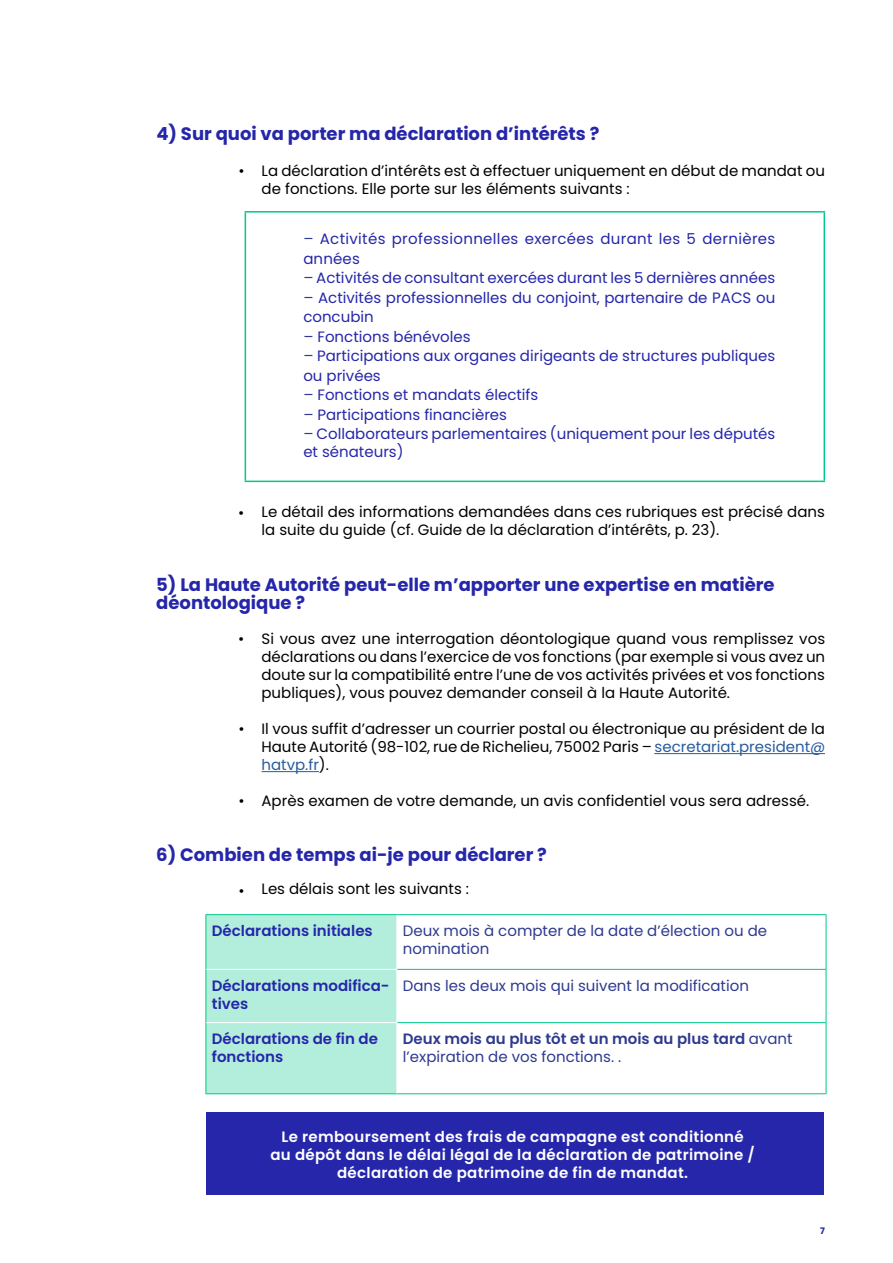
<style>
.page{position:relative;width:893px;height:1263px;background:#fff}
.page>*{position:absolute;margin:0;border:0;box-sizing:border-box;transform-origin:0 0}
.t1{font:700 18px/18px "Poppins";color:#2526a9}
.t2{font:15px/18px "Poppins";color:#000;text-align:justify}
.t3{font:15px/19.5px "Poppins";color:#2526a9}
.t4{font:600 15px/18px "Poppins";letter-spacing:.02em;color:#fff;text-align:center}
.t5{font:15px/18px "Poppins";color:#2e3a8f}
.t6{font:600 15px/18px "Poppins";color:#2526a9}
.t7{font:600 15px/18px "Poppins";color:#2e3a8f}
.t8{font:15px/19.5px "Poppins";letter-spacing:.025em;color:#2526a9}
.t9{font:700 9px "Poppins";color:#2526a9}
.s1{color:#2e3a8f}
.s2{color:#275b9b}
.s3{font-weight:400}
</style>
<div class="page">
<div style="left:206px;top:1113px;width:618px;height:82px;background:#2526a9"></div>
<hr style="left:654px;top:753px;width:171px;height:1px;background:#275b9b">
<hr style="left:261px;top:771px;width:58px;height:1px;background:#275b9b">
<div style="left:207px;top:915px;width:189px;height:178px;background:#b3eedc"></div>
<hr style="left:206px;top:914px;width:191px;height:1px;background:#00c78b">
<hr style="left:206px;top:915px;width:1px;height:54px;background:#00c78b">
<hr style="left:206px;top:969px;width:1px;height:54px;background:#00c78b">
<hr style="left:206px;top:1023px;width:1px;height:70px;background:#00c78b">
<hr style="left:206px;top:1093px;width:191px;height:1px;background:#00c78b">
<hr style="left:206px;top:969px;width:191px;height:1px;background:#fff">
<hr style="left:206px;top:1022px;width:191px;height:1px;background:#fff">
<hr style="left:397px;top:914px;width:429px;height:1px;background:#00c78b">
<hr style="left:826px;top:915px;width:1px;height:54px;background:#00c78b">
<hr style="left:397px;top:969px;width:429px;height:1px;background:#00c78b">
<hr style="left:826px;top:970px;width:1px;height:52px;background:#00c78b">
<hr style="left:397px;top:1022px;width:429px;height:1px;background:#00c78b">
<hr style="left:826px;top:1023px;width:1px;height:70px;background:#00c78b">
<hr style="left:397px;top:1093px;width:429px;height:1px;background:#00c78b">
<hr style="left:245px;top:211px;width:580px;height:2px;background:#00c78b">
<hr style="left:245px;top:213px;width:1px;height:268px;background:#00c78b">
<hr style="left:823px;top:213px;width:2px;height:268px;background:#00c78b">
<hr style="left:245px;top:481px;width:580px;height:1px;background:#00c78b">
<p class="t1" style="left:156px;top:125px;width:445px">4) Sur quoi va porter ma déclaration d’intérêts ?</p>
<p class="t2" style="left:262px;top:162px;width:565px;text-indent:-23px">• La déclaration d’intérêts est à effectuer uniquement en début de mandat ou de fonctions. Elle porte sur les éléments suivants :</p>
<p class="t2" style="left:238px;top:504px;width:8px">•</p>
<p class="t8" style="left:303px;top:229px;width:474px"><span class="s1">–</span> Activités professionnelles exercées durant les 5 dernières années</p>
<p class="t3" style="left:303px;top:268px;width:473px"><span class="s1">–</span> Activités de consultant exercées durant les 5 dernières années</p>
<p class="t3" style="left:303px;top:288px;width:473px"><span class="s1">–</span> Activités professionnelles du conjoint, partenaire de PACS ou concubin</p>
<p class="t3" style="left:303px;top:327px;width:169px"><span class="s1">–</span> Fonctions bénévoles</p>
<p class="t3" style="left:303px;top:346px;width:473px"><span class="s1">–</span> Participations aux organes dirigeants de structures publiques ou privées</p>
<p class="t3" style="left:303px;top:385px;width:237px"><span class="s1">–</span> Fonctions et mandats électifs</p>
<p class="t3" style="left:303px;top:405px;width:205px"><span class="s1">–</span> Participations financières</p>
<p class="t3" style="left:303px;top:425px;width:473px;line-height:18px"><span class="s1">–</span> Collaborateurs parlementaires (uniquement pour les députés et sénateurs)</p>
<p class="t2" style="left:261px;top:503px;width:565px">Le détail des informations demandées dans ces rubriques est précisé dans la suite du guide (cf. Guide de la déclaration d’intérêts, p. 23).</p>
<p class="t1" style="left:156px;top:576px;width:620px">5) La Haute Autorité peut-elle m’apporter une expertise en matière déontologique ?</p>
<p class="t2" style="left:261px;top:630px;width:565px;text-indent:-23px">• Si vous avez une interrogation déontologique quand vous remplissez vos déclarations ou dans l’exercice de vos fonctions (par exemple si vous avez un doute sur la compatibilité entre l’une de vos activités privées et vos fonctions publiques), vous pouvez demander conseil à la Haute Autorité.</p>
<p class="t2" style="left:261px;top:720px;width:565px">Il vous suffit d’adresser un courrier postal ou électronique au président de la Haute Autorité (98-102, rue de Richelieu, 75002 Paris – <span class="s2">secretariat.president@ hatvp.fr</span>).</p>
<p class="t2" style="left:261px;top:792px;width:549px">Après examen de votre demande, un avis confidentiel vous sera adressé.</p>
<p class="t2" style="left:238px;top:720px;width:8px">•</p>
<p class="t2" style="left:238px;top:792px;width:8px">•</p>
<p class="t1" style="left:156px;top:846px;width:392px">6) Combien de temps ai-je pour déclarer ?</p>
<p class="t2" style="left:261px;top:880px;width:209px">Les délais sont les suivants :</p>
<p class="t6" style="left:212px;top:922px;width:162px">Déclarations initiales</p>
<p class="t5" style="left:403px;top:922px;width:366px">Deux mois à compter de la date d’élection ou de nomination</p>
<p class="t6" style="left:212px;top:977px;width:179px">Déclarations modifica&shy;tives</p>
<p class="t5" style="left:403px;top:977px;width:348px">Dans les deux mois qui suivent la modification</p>
<p class="t6" style="left:212px;top:1030px;width:168px">Déclarations de fin de fonctions</p>
<p class="t7" style="left:403px;top:1030px;width:391px">Deux mois au plus tôt et un mois au plus tard <span class="s3">avant l’expiration de vos fonctions. .</span></p>
<p class="t2" style="left:238px;top:882px;width:8px">•</p>
<p class="t4" style="left:270px;top:1127px;width:486px">Le remboursement des frais de campagne est conditionné au dépôt dans le délai légal de la déclaration de patrimoine / déclaration de patrimoine de fin de mandat.</p>
<p class="t9" style="left:820px;top:1225px;width:6px">7</p>
</div>
